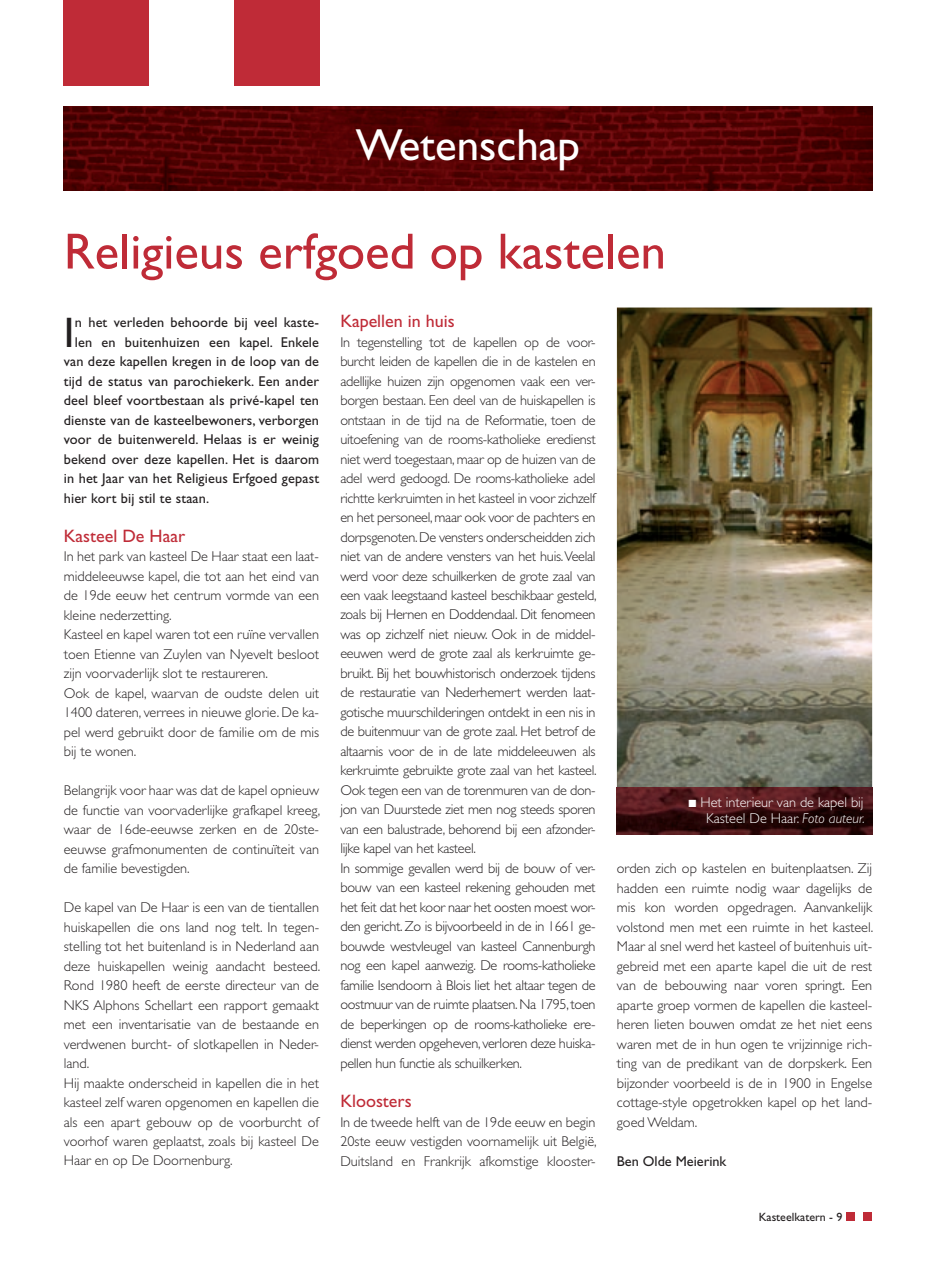
<style>
.page{position:relative;width:936px;height:1263px;background:#fff}
.page>*{position:absolute;margin:0;border:0;box-sizing:border-box;transform-origin:0 0}
.t1{font:51px "Gill Sans";color:#bf2b37}
.t2{font:45px "Gill Sans";color:#fff}
.t3{font:42.9px "Gill Sans";color:#231f20}
.t4{font:18px "Gill Sans";color:#bf2b37}
.t5{font:300 14.25px/19.5px "Gill Sans";letter-spacing:-.02em;color:#231f20;text-align:justify}
.t6{font:300 14.25px/19.5px "Gill Sans";color:#231f20}
.t7{font:14.25px "Gill Sans";letter-spacing:.01em;color:#231f20}
.t8{font:300 14.25px/16.5px "Gill Sans";color:#fff;text-align:center}
.t9{font:12px "Gill Sans";color:#231f20}
.s1{font-style:italic}
</style>
<div class="page">
<img style="left:617px;top:307px;width:255px;height:481px">
<img style="left:617px;top:788px;width:255px;height:46px">
<div style="left:846px;top:1212px;width:9px;height:9px;background:#bf2b37"></div>
<div style="left:863px;top:1212px;width:9px;height:9px;background:#bf2b37"></div>
<div style="left:234px;top:0;width:85px;height:85px;background:#bf2b37"></div>
<div style="left:64px;top:0;width:85px;height:85px;background:#bf2b37"></div>
<img style="left:64px;top:106px;width:808px;height:85px">
<svg style="left:689px;top:800px;width:7px;height:7px"></svg>
<h2 class="t2" style="left:356px;top:119px;width:226px">Wetenschap</h2>
<h1 class="t1" style="left:64px;top:222px;width:603px">Religieus erfgoed op kastelen</h1>
<h3 class="t3" style="left:64px;top:307px;width:12px">I</h3>
<p class="t7" style="left:75px;top:314px;width:245px">n het verleden behoorde bij veel kaste-</p>
<p class="t4" style="left:340px;top:311px;width:116px">Kapellen in huis</p>
<p class="t5" style="left:340px;top:332px;width:258px;text-align:left">In tegenstelling tot de kapellen op de voor&shy;burcht leiden de kapellen die in de kastelen en adellijke huizen zijn opgenomen vaak een ver&shy;borgen bestaan. Een deel van de huiskapellen is ontstaan in de tijd na de Reformatie, toen de uitoefening van de rooms-katholieke eredienst niet werd toegestaan, maar op de huizen van de adel werd gedoogd. De rooms-katholieke adel richtte kerkruimten in het kasteel in voor zichzelf en het personeel, maar ook voor de pachters en dorpsgenoten. De vensters onderscheidden zich niet van de andere vensters van het huis. Veelal werd voor deze schuilkerken de grote zaal van een vaak leegstaand kasteel beschikbaar gesteld, zoals bij Hernen en Doddendaal. Dit fenomeen was op zichzelf niet nieuw. Ook in de middel&shy;eeuwen werd de grote zaal als kerkruimte ge&shy;bruikt. Bij het bouwhistorisch onderzoek tijdens de restauratie van Nederhemert werden laat&shy;gotische muurschilderingen ontdekt in een nis in de buitenmuur van de grote zaal. Het betrof de altaarnis voor de in de late middeleeuwen als kerkruimte gebruikte grote zaal van het kasteel.<br>Ook tegen een van de torenmuren van de don&shy;jon van Duurstede ziet men nog steeds sporen van een balustrade, behorend bij een afzonder&shy;lijke kapel van het kasteel.<br>In sommige gevallen werd bij de bouw of ver&shy;bouw van een kasteel rekening gehouden met het feit dat het koor naar het oosten moest wor&shy;den gericht. Zo is bijvoorbeeld in de in 1661 ge&shy;bouwde westvleugel van kasteel Cannenburgh nog een kapel aanwezig. De rooms-katholieke familie Isendoorn à Blois liet het altaar tegen de oostmuur van de ruimte plaatsen. Na 1795, toen de beperkingen op de rooms-katholieke ere&shy;dienst werden opgeheven, verloren deze huiska&shy;pellen hun functie als schuilkerken.</p>
<p class="t4" style="left:340px;top:1091px;width:73px">Kloosters</p>
<p class="t5" style="left:340px;top:1112px;width:258px">In de tweede helft van de 19de eeuw en begin 20ste eeuw vestigden voornamelijk uit België, Duitsland en Frankrijk afkomstige klooster-</p>
<p class="t7" style="left:75px;top:334px;width:245px">len en buitenhuizen een kapel. Enkele</p>
<p class="t7" style="left:64px;top:353px;width:257px">van deze kapellen kregen in de loop van de</p>
<p class="t7" style="left:64px;top:372px;width:257px">tijd de status van parochiekerk. Een ander</p>
<p class="t7" style="left:64px;top:392px;width:257px">deel bleef voortbestaan als privé-kapel ten</p>
<p class="t7" style="left:64px;top:411px;width:257px">dienste van de kasteelbewoners, verborgen</p>
<p class="t7" style="left:64px;top:431px;width:257px">voor de buitenwereld. Helaas is er weinig</p>
<p class="t7" style="left:64px;top:450px;width:257px">bekend over deze kapellen. Het is daarom</p>
<p class="t7" style="left:64px;top:470px;width:257px">in het Jaar van het Religieus Erfgoed gepast</p>
<p class="t7" style="left:64px;top:489px;width:147px">hier kort bij stil te staan.</p>
<p class="t4" style="left:64px;top:525px;width:123px">Kasteel De Haar</p>
<p class="t6" style="left:64px;top:547px;width:257px">In het park van kasteel De Haar staat een laat&shy;middeleeuwse kapel, die tot aan het eind van de 19de eeuw het centrum vormde van een kleine nederzetting.<br>Kasteel en kapel waren tot een ruïne vervallen toen Etienne van Zuylen van Nyevelt besloot zijn voorvaderlijk slot te restaureren.<br>Ook de kapel, waarvan de oudste delen uit 1400 dateren, verrees in nieuwe glorie. De ka&shy;pel werd gebruikt door de familie om de mis bij te wonen.</p>
<p class="t5" style="left:64px;top:781px;width:258px">Belangrijk voor haar was dat de kapel opnieuw de functie van voorvaderlijke grafkapel kreeg, waar de 16de-eeuwse zerken en de 20ste&shy;eeuwse grafmonumenten de continuïteit van de familie bevestigden.</p>
<p class="t6" style="left:64px;top:898px;width:258px">De kapel van De Haar is een van de tientallen huiskapellen die ons land nog telt. In tegen&shy;stelling tot het buitenland is in Nederland aan deze huiskapellen weinig aandacht besteed.<br>Rond 1980 heeft de eerste directeur van de NKS Alphons Schellart een rapport gemaakt met een inventarisatie van de bestaande en verdwenen burcht- of slotkapellen in Neder&shy;land.<br>Hij maakte onderscheid in kapellen die in het kasteel zelf waren opgenomen en kapellen die als een apart gebouw op de voorburcht of voorhof waren geplaatst, zoals bij kasteel De Haar en op De Doornenburg.</p>
<p class="t8" style="left:700px;top:794px;width:166px">Het interieur van de kapel bij<br>Kasteel De Haar. <span class="s1">Foto auteur.</span></p>
<p class="t5" style="left:617px;top:859px;width:258px">orden zich op kastelen en buitenplaatsen. Zij hadden een ruimte nodig waar dagelijks de mis kon worden opgedragen. Aanvankelijk volstond men met een ruimte in het kasteel.<br>Maar al snel werd het kasteel of buitenhuis uit&shy;gebreid met een aparte kapel die uit de rest van de bebouwing naar voren springt. Een aparte groep vormen de kapellen die kasteel&shy;heren lieten bouwen omdat ze het niet eens waren met de in hun ogen te vrijzinnige rich&shy;ting van de predikant van de dorpskerk. Een bijzonder voorbeeld is de in 1900 in Engelse cottage-style opgetrokken kapel op het land&shy;goed Weldam.</p>
<p class="t7" style="left:617px;top:1152px;width:111px">Ben Olde Meierink</p>
<p class="t9" style="left:758px;top:1210px;width:85px">Kasteelkatern - 9</p>
</div>
